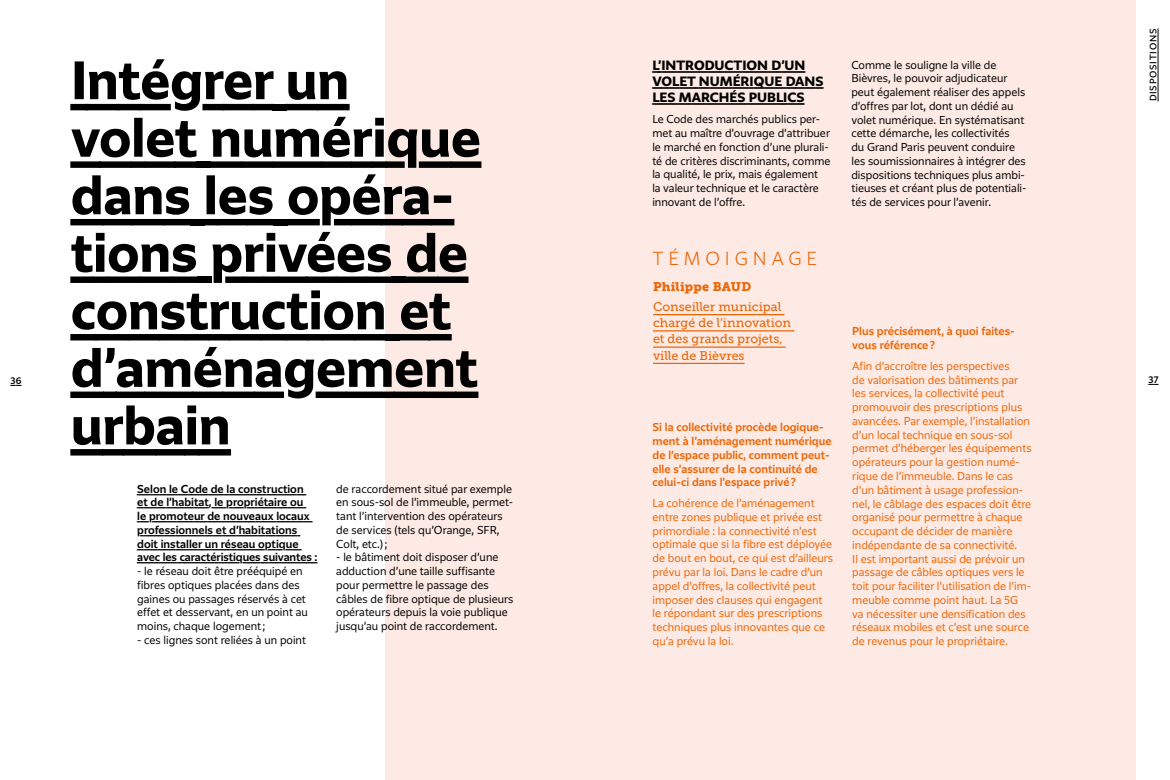
<style>
.page{position:relative;width:1170px;height:780px;background:#fff}
.page>*{position:absolute;margin:0;border:0;box-sizing:border-box;transform-origin:0 0}
.t1{font:700 50px/57.5px "Grand Paris Und";color:#000}
.t2{font:300 expanded 17.5px "Grand Paris";letter-spacing:.28em;color:#ec6608}
.t3{font:12.5px/16.2px "Museo Slab 500";color:#ec6608}
.t4{font:700 12.5px/16.2px "Grand Paris Und";color:#000}
.t5{font:12.5px "Museo Slab 900";letter-spacing:.02em;color:#ec6608}
.t6{font:300 10.62px/13.8px "Grand Paris";color:#000}
.t7{font:300 10.62px/13.8px "Grand Paris";color:#ec6608}
.t8{font:500 10.62px/13.8px "Grand Paris";color:#ec6608}
.t9{font:500 10.62px/13.8px "Grand Paris Und";color:#000}
.t10{font:8.75px "Grand Paris";letter-spacing:.09em;color:#000}
.t11{font:500 8.75px "Grand Paris Und";color:#000}
</style>
<div class="page">
<div style="left:385px;top:0;width:750px;height:780px;background:#fdeae4"></div>
<hr style="left:653px;top:314px;width:131px;height:1px;background:#ec6608">
<hr style="left:653px;top:330px;width:141px;height:1px;background:#ec6608">
<hr style="left:653px;top:346px;width:132px;height:2px;background:#ec6608">
<hr style="left:653px;top:363px;width:91px;height:1px;background:#ec6608">
<hr style="left:1157px;top:28px;width:1px;height:73px;background:#000">
<p class="t10" style="left:1147px;top:101px;width:74px;rotate:-90deg">DISPOSITIONS</p>
<h1 class="t1" style="left:71px;top:50px;width:411px">Intégrer un volet numérique dans les opéra&shy;tions privées de construction et d’aménagement urbain</h1>
<p class="t9" style="left:137px;top:481px;width:182px">Selon le Code de la construction<br>et de l’habitat, le propriétaire ou<br>le promoteur de nouveaux locaux professionnels et d’habitations doit installer un réseau optique avec les caractéristiques suivantes :</p>
<p class="t6" style="left:137px;top:564px;width:172px">- le réseau doit être prééquipé en fibres optiques placées dans des gaines ou passages réservés à cet effet et desservant, en un point au moins, chaque logement;</p>
<p class="t6" style="left:137px;top:633px;width:170px">- ces lignes sont reliées à un point</p>
<p class="t4" style="left:652px;top:57px;width:172px">L’INTRODUCTION D’UN<br>VOLET NUMÉRIQUE DANS<br>LES MARCHÉS PUBLICS</p>
<p class="t6" style="left:652px;top:112px;width:180px">Le Code des marchés publics per&shy;met au maître d’ouvrage d’attribuer le marché en fonction d’une plurali&shy;té de critères discriminants, comme la qualité, le prix, mais également<br>la valeur technique et le caractère innovant de l’offre.</p>
<p class="t6" style="left:851px;top:57px;width:177px">Comme le souligne la ville de Bièvres, le pouvoir adjudicateur peut également réaliser des appels d’offres par lot, dont un dédié au volet numérique. En systématisant cette démarche, les collectivités<br>du Grand Paris peuvent conduire les soumissionnaires à intégrer des dispositions techniques plus ambi&shy;tieuses et créant plus de potentiali&shy;tés de services pour l’avenir.</p>
<h2 class="t2" style="left:652px;top:247px;width:166px">TÉMOIGNAGE</h2>
<p class="t5" style="left:653px;top:279px;width:100px">Philippe BAUD</p>
<p class="t3" style="left:653px;top:298px;width:140px">Conseiller municipal chargé de l’innovation et des grands projets, ville de Bièvres</p>
<p class="t8" style="left:852px;top:324px;width:164px">Plus précisément, à quoi faites&shy;vous référence?</p>
<p class="t7" style="left:852px;top:359px;width:181px">Afin d’accroître les perspectives<br>de valorisation des bâtiments par les services, la collectivité peut promouvoir des prescriptions plus avancées. Par exemple, l’installation d’un local technique en sous-sol permet d’héberger les équipements opérateurs pour la gestion numé&shy;rique de l’immeuble. Dans le cas d’un bâtiment à usage profession&shy;nel, le câblage des espaces doit être organisé pour permettre à chaque occupant de décider de manière indépendante de sa connectivité.<br>Il est important aussi de prévoir un passage de câbles optiques vers le toit pour faciliter l’utilisation de l’im&shy;meuble comme point haut. La 5G va nécessiter une densification des réseaux mobiles et c’est une source de revenus pour le propriétaire.</p>
<p class="t11" style="left:11px;top:374px;width:13px">36</p>
<p class="t11" style="left:1148px;top:374px;width:12px">37</p>
<p class="t8" style="left:652px;top:420px;width:180px">Si la collectivité procède logique&shy;ment à l’aménagement numérique de l’espace public, comment peut&shy;elle s’assurer de la continuité de celui-ci dans l’espace privé?</p>
<p class="t7" style="left:652px;top:496px;width:182px">La cohérence de l’aménagement entre zones publique et privée est primordiale : la connectivité n’est optimale que si la fibre est déployée de bout en bout, ce qui est d’ailleurs prévu par la loi. Dans le cadre d’un appel d’offres, la collectivité peut imposer des clauses qui engagent le répondant sur des prescriptions techniques plus innovantes que ce qu’a prévu la loi.</p>
<p class="t6" style="left:336px;top:481px;width:178px">de raccordement situé par exemple en sous-sol de l’immeuble, permet&shy;tant l’intervention des opérateurs de services (tels qu’Orange, SFR,<br>Colt, etc.);</p>
<p class="t6" style="left:336px;top:550px;width:178px">- le bâtiment doit disposer d’une adduction d’une taille suffisante pour permettre le passage des câbles de fibre optique de plusieurs opérateurs depuis la voie publique jusqu’au point de raccordement.</p>
</div>
